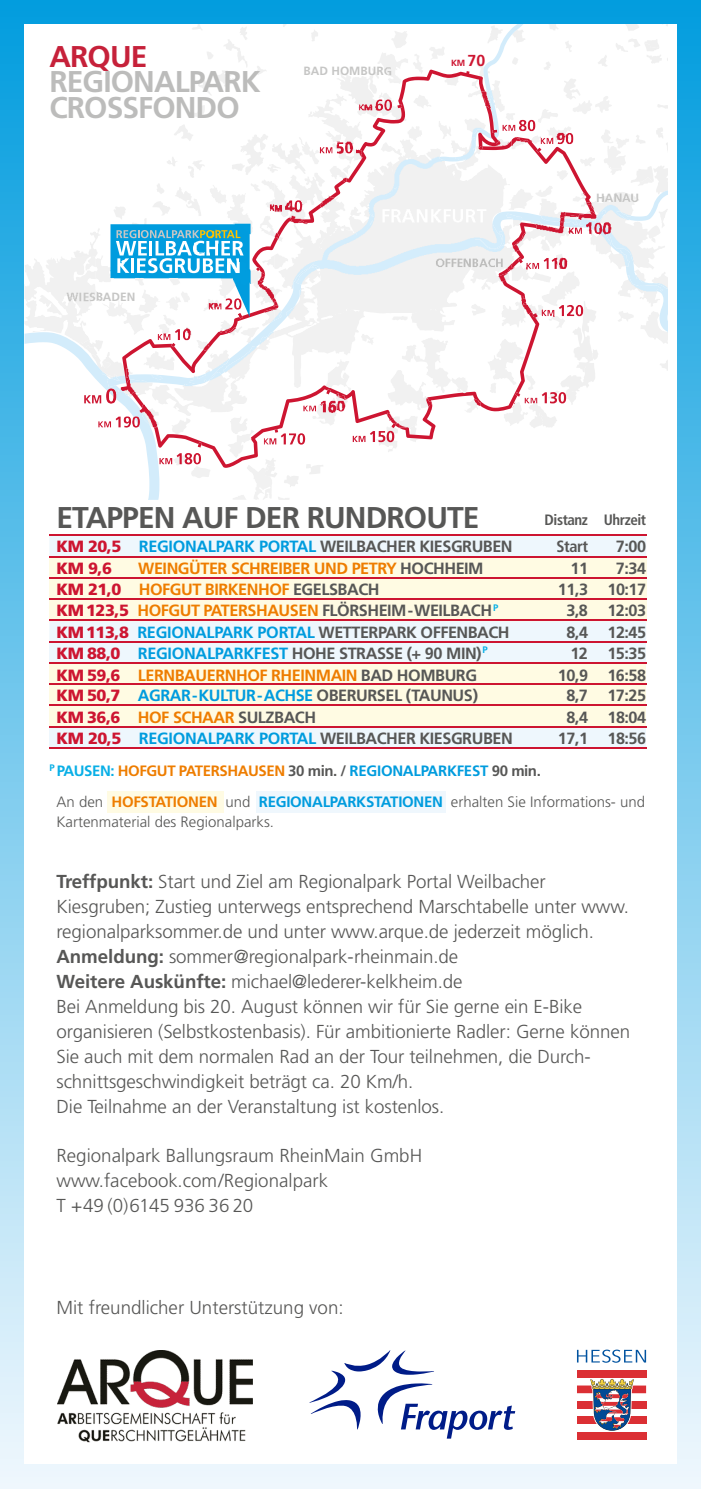
<style>
.page{position:relative;width:701px;height:1489px;background:#fff}
.page>*{position:absolute;margin:0;border:0;box-sizing:border-box;transform-origin:0 0}
.t1{font:700 30px "Frutiger";letter-spacing:-.03em;color:#575756}
.t2{font:700 30px/25.2px "Frutiger";letter-spacing:-.03em;color:#bcbcbb}
.t3{font:700 30px "Frutiger";letter-spacing:-.03em;color:#c6213a}
.t4{font:300 18.75px/25px "Frutiger";letter-spacing:-.005em;color:#575756}
.t5{font:700 16.25px "Frutiger";letter-spacing:-.03em;color:#575756}
.t6{font:700 16.25px "Frutiger";letter-spacing:-.03em;color:#ee7d00}
.t7{font:700 16.25px "Frutiger";letter-spacing:-.03em;color:#009cde}
.t8{font:700 condensed 16.25px "Frutiger";letter-spacing:-.03em;color:#575756}
.t9{font:900 16.25px "Frutiger";color:#cd1531}
.t10{font:300 15px/20px "Frutiger";color:#575756}
.t11{font:700 15px "Frutiger";letter-spacing:-.03em;color:#ee7d00}
.t12{font:700 condensed 15px "Frutiger";letter-spacing:-.03em;color:#575756}
.t13{font:700 12px "Frutiger";color:#c6c6c5}
.t14{font:700 9px "Frutiger";color:#cd1531}
.s1{font-size:16px}
.s2{font-weight:900;color:#cd1531}
.s3{color:#009cde}
.s4{color:#575756}
.s5{color:#09afe6}
.s6{font-weight:700;color:#ee7d00}
.s7{font-weight:700;color:#009cde}
.s8{font-weight:700}
</style>
<div class="page">
<div style="left:0;top:0;width:701px;height:1488px;background:linear-gradient(to bottom,#0ca1e0,#f1f8fd)"></div>
<div style="left:24px;top:24px;width:652px;height:1439px;background:#fff"></div>
<svg style="left:257px;top:66px;width:6px;height:4px"></svg>
<svg style="left:311px;top:30px;width:7px;height:11px"></svg>
<svg style="left:192px;top:24px;width:55px;height:43px"></svg>
<svg style="left:74px;top:229px;width:26px;height:28px"></svg>
<svg style="left:278px;top:497px;width:11px;height:3px"></svg>
<svg style="left:284px;top:476px;width:14px;height:11px"></svg>
<svg style="left:309px;top:468px;width:11px;height:6px"></svg>
<svg style="left:265px;top:468px;width:12px;height:9px"></svg>
<svg style="left:24px;top:332px;width:240px;height:168px"></svg>
<svg style="left:107px;top:236px;width:561px;height:151px"></svg>
<svg style="left:84px;top:395px;width:17px;height:8px"></svg>
<svg style="left:595px;top:301px;width:4px;height:86px"></svg>
<svg style="left:122px;top:70px;width:473px;height:398px"></svg>
<svg style="left:337px;top:24px;width:331px;height:212px"></svg>
<svg style="left:110px;top:124px;width:196px;height:193px"></svg>
<div style="left:577px;top:1369px;width:69px;height:8px;background:#db2f34"></div>
<div style="left:577px;top:1385px;width:69px;height:7px;background:#db2f34"></div>
<div style="left:577px;top:1400px;width:69px;height:8px;background:#db2f34"></div>
<div style="left:577px;top:1416px;width:69px;height:7px;background:#db2f34"></div>
<div style="left:577px;top:1431px;width:69px;height:8px;background:#db2f34"></div>
<svg style="left:589px;top:1377px;width:46px;height:54px"></svg>
<svg style="left:577px;top:1349px;width:69px;height:13px"></svg>
<svg style="left:309px;top:1350px;width:206px;height:88px"></svg>
<div style="left:588px;top:556px;width:58px;height:22px;background:#fffbe3"></div>
<div style="left:538px;top:556px;width:50px;height:22px;background:#fffbe3"></div>
<div style="left:49px;top:556px;width:489px;height:22px;background:#fffbe3"></div>
<div style="left:49px;top:706px;width:597px;height:22px;background:#fffbe3"></div>
<div style="left:49px;top:663px;width:597px;height:21px;background:#fffbe3"></div>
<div style="left:49px;top:685px;width:597px;height:21px;background:#fffbe3"></div>
<div style="left:588px;top:578px;width:58px;height:21px;background:#fffbe3"></div>
<div style="left:538px;top:578px;width:50px;height:21px;background:#fffbe3"></div>
<div style="left:49px;top:578px;width:489px;height:21px;background:#fffbe3"></div>
<svg style="left:49px;top:600px;width:597px;height:40px"></svg>
<div style="left:49px;top:536px;width:597px;height:19px;background:#eef7fd"></div>
<div style="left:49px;top:642px;width:597px;height:21px;background:#eef7fd"></div>
<div style="left:49px;top:726px;width:597px;height:22px;background:#eef7fd"></div>
<hr style="left:49px;top:534px;width:489px;height:2px;background:#cd1531">
<hr style="left:538px;top:534px;width:50px;height:2px;background:#cd1531">
<hr style="left:588px;top:534px;width:58px;height:2px;background:#cd1531">
<hr style="left:49px;top:555px;width:489px;height:2px;background:#cd1531">
<hr style="left:538px;top:555px;width:50px;height:2px;background:#cd1531">
<hr style="left:588px;top:555px;width:58px;height:2px;background:#cd1531">
<hr style="left:49px;top:577px;width:489px;height:1px;background:#cd1531">
<hr style="left:538px;top:577px;width:50px;height:1px;background:#cd1531">
<hr style="left:588px;top:577px;width:58px;height:1px;background:#cd1531">
<hr style="left:49px;top:598px;width:489px;height:2px;background:#cd1531">
<hr style="left:538px;top:598px;width:50px;height:2px;background:#cd1531">
<hr style="left:588px;top:598px;width:58px;height:2px;background:#cd1531">
<hr style="left:49px;top:619px;width:489px;height:2px;background:#cd1531">
<hr style="left:538px;top:619px;width:50px;height:2px;background:#cd1531">
<hr style="left:588px;top:619px;width:58px;height:2px;background:#cd1531">
<hr style="left:49px;top:640px;width:489px;height:2px;background:#cd1531">
<hr style="left:538px;top:640px;width:50px;height:2px;background:#cd1531">
<hr style="left:588px;top:640px;width:58px;height:2px;background:#cd1531">
<hr style="left:49px;top:662px;width:489px;height:2px;background:#cd1531">
<hr style="left:538px;top:662px;width:50px;height:2px;background:#cd1531">
<hr style="left:588px;top:662px;width:58px;height:2px;background:#cd1531">
<hr style="left:49px;top:683px;width:489px;height:2px;background:#cd1531">
<hr style="left:538px;top:683px;width:50px;height:2px;background:#cd1531">
<hr style="left:588px;top:683px;width:58px;height:2px;background:#cd1531">
<hr style="left:49px;top:704px;width:489px;height:2px;background:#cd1531">
<hr style="left:538px;top:704px;width:50px;height:2px;background:#cd1531">
<hr style="left:588px;top:704px;width:58px;height:2px;background:#cd1531">
<hr style="left:49px;top:725px;width:489px;height:2px;background:#cd1531">
<hr style="left:538px;top:725px;width:50px;height:2px;background:#cd1531">
<hr style="left:588px;top:725px;width:58px;height:2px;background:#cd1531">
<hr style="left:49px;top:747px;width:489px;height:2px;background:#cd1531">
<hr style="left:538px;top:747px;width:50px;height:2px;background:#cd1531">
<hr style="left:588px;top:747px;width:58px;height:2px;background:#cd1531">
<div style="left:107px;top:790px;width:117px;height:22px;background:#fffbe3"></div>
<div style="left:256px;top:790px;width:190px;height:22px;background:#eff7fd"></div>
<img style="left:210px;top:179px;width:64px;height:58px">
<img style="left:96px;top:256px;width:89px;height:61px">
<img style="left:308px;top:80px;width:197px;height:77px">
<img style="left:542px;top:168px;width:111px;height:101px">
<img style="left:542px;top:96px;width:87px;height:53px">
<img style="left:377px;top:31px;width:68px;height:49px">
<img style="left:57px;top:1350px;width:195px;height:93px">
<h1 class="t3" style="left:49px;top:39px;width:100px">ARQUE</h1>
<h1 class="t2" style="left:49px;top:69px;width:213px">REGIONALPARK<br>CROSSFONDO</h1>
<p class="t13" style="left:304px;top:64px;width:90px">BAD HOMBURG</p>
<p class="t14" style="left:451px;top:58px;width:36px">KM <span class="s1">70</span></p>
<p class="t13" style="left:67px;top:289px;width:70px">WIESBADEN</p>
<p class="t13" style="left:596px;top:190px;width:45px">HANAU</p>
<h1 class="t1" style="left:56px;top:499px;width:425px">ETAPPEN AUF DER RUNDROUTE</h1>
<p class="t12" style="left:545px;top:511px;width:103px">Distanz Uhrzeit</p>
<p class="t5" style="left:56px;top:537px;width:458px"><span class="s2">KM 20,5</span> <span class="s3">REGIONALPARK PORTAL</span> WEILBACHER KIESGRUBEN</p>
<p class="t8" style="left:557px;top:536px;width:33px">Start</p>
<p class="t5" style="left:616px;top:537px;width:32px">7:00</p>
<p class="t9" style="left:56px;top:558px;width:57px">KM 9,6</p>
<p class="t6" style="left:138px;top:558px;width:347px">WEINGÜTER SCHREIBER UND PETRY <span class="s4">HOCHHEIM</span></p>
<p class="t5" style="left:570px;top:558px;width:19px">11</p>
<p class="t5" style="left:616px;top:558px;width:32px">7:34</p>
<p class="t6" style="left:56px;top:579px;width:325px"><span class="s2">KM 21,0</span> HOFGUT BIRKENHOF <span class="s4">EGELSBACH</span></p>
<p class="t5" style="left:558px;top:579px;width:90px">11,3 10:17</p>
<p class="t6" style="left:57px;top:601px;width:443px"><span class="s2">KM 123,5</span> HOFGUT PATERSHAUSEN <span class="s4">FLÖRSHEIM-WEILBACH</span><sup>P</sup></p>
<p class="t5" style="left:566px;top:601px;width:81px">3,8 12:03</p>
<p class="t5" style="left:56px;top:623px;width:455px"><span class="s2">KM 113,8</span> <span class="s3">REGIONALPARK PORTAL</span> WETTERPARK OFFENBACH</p>
<p class="t5" style="left:566px;top:623px;width:81px">8,4 12:45</p>
<p class="t5" style="left:56px;top:643px;width:433px"><span class="s2">KM 88,0</span> <span class="s3">REGIONALPARKFEST</span> HOHE STRASSE (+ 90 MIN)<sup>P</sup></p>
<p class="t5" style="left:570px;top:643px;width:77px">12 15:35</p>
<p class="t6" style="left:56px;top:665px;width:422px"><span class="s2">KM 59,6</span> LERNBAUERNHOF RHEINMAIN <span class="s4">BAD HOMBURG</span></p>
<p class="t5" style="left:558px;top:665px;width:90px">10,9 16:58</p>
<p class="t7" style="left:56px;top:685px;width:423px"><span class="s2">KM 50,7</span> AGRAR-KULTUR-ACHSE <span class="s4">OBERURSEL (TAUNUS)</span></p>
<p class="t5" style="left:566px;top:685px;width:81px">8,7 17:25</p>
<p class="t6" style="left:56px;top:707px;width:261px"><span class="s2">KM 36,6</span> HOF SCHAAR <span class="s4">SULZBACH</span></p>
<p class="t5" style="left:566px;top:707px;width:81px">8,4 18:04</p>
<p class="t5" style="left:57px;top:728px;width:458px"><span class="s2">KM 20,5</span> <span class="s3">REGIONALPARK PORTAL</span> WEILBACHER KIESGRUBEN</p>
<p class="t5" style="left:558px;top:728px;width:90px">17,1 18:56</p>
<p class="t11" style="left:49px;top:762px;width:493px"><sup>P</sup> <span class="s5">PAUSEN:</span> HOFGUT PATERSHAUSEN <span class="s4">30 min. /</span> <span class="s3">REGIONALPARKFEST</span> <span class="s4">90 min.</span></p>
<p class="t10" style="left:56px;top:791px;width:590px">An den <span class="s6">HOFSTATIONEN</span> und <span class="s7">REGIONALPARKSTATIONEN</span> erhalten Sie Informations- und<br>Kartenmaterial des Regionalparks.</p>
<p class="t4" style="left:56px;top:869px;width:575px"><span class="s8">Treffpunkt:</span> Start und Ziel am Regionalpark Portal Weilbacher Kiesgruben; Zustieg unterwegs entsprechend Marschtabelle unter www. regionalparksommer.de und unter www.arque.de jederzeit möglich.<br><span class="s8">Anmeldung:</span> sommer@regionalpark-rheinmain.de<br><span class="s8">Weitere Auskünfte:</span> michael@lederer-kelkheim.de<br>Bei Anmeldung bis 20. August können wir für Sie gerne ein E-Bike organisieren (Selbstkostenbasis). Für ambitionierte Radler: Gerne können Sie auch mit dem normalen Rad an der Tour teilnehmen, die Durch&shy;schnittsgeschwindigkeit beträgt ca. 20 Km/h.<br>Die Teilnahme an der Veranstaltung ist kostenlos.</p>
<p class="t4" style="left:56px;top:1142px;width:367px">Regionalpark Ballungsraum RheinMain GmbH www.facebook.com/Regionalpark<br>T +49 (0)6145 936 36 20</p>
<p class="t4" style="left:56px;top:1295px;width:289px">Mit freundlicher Unterstützung von:</p>
</div>
